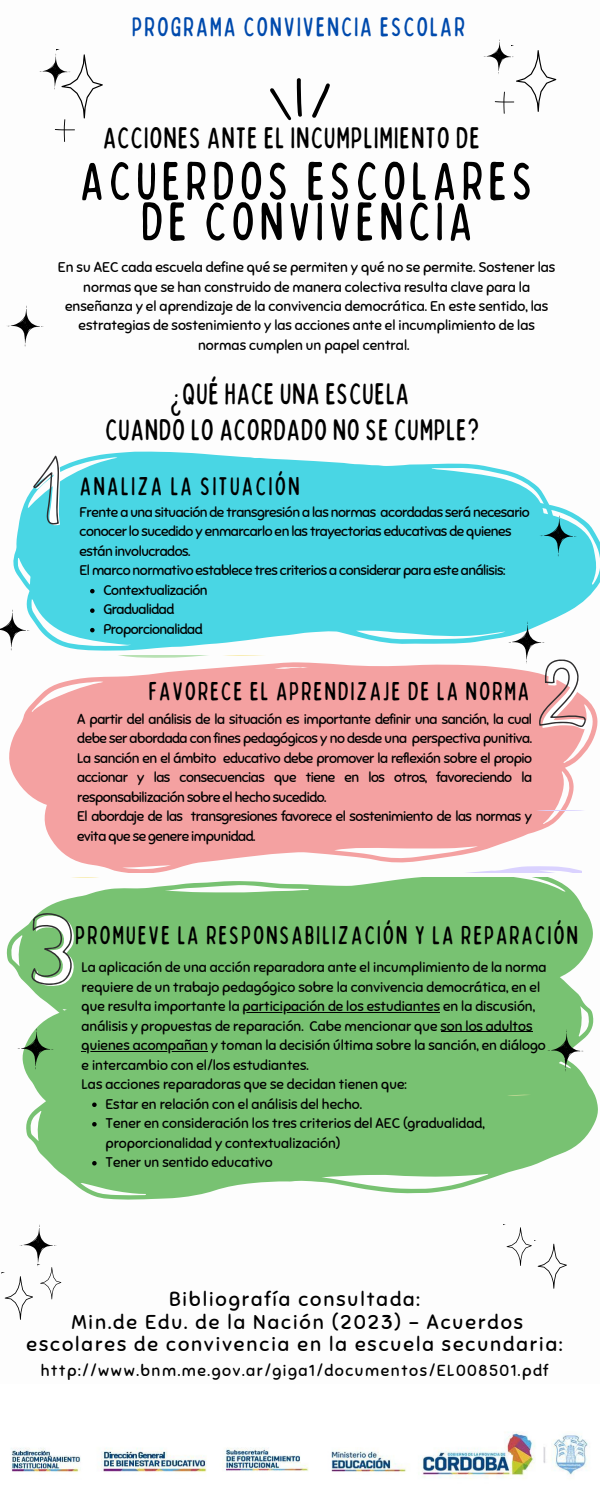
<style>
.page{position:relative;width:600px;height:1500px;background:#fff}
.page>*{position:absolute;margin:0;border:0;box-sizing:border-box;transform-origin:0 0}
.t1{font:condensed 54px/40.5px "Bobby Jones Soft";letter-spacing:.08em;color:#000;text-align:center}
.t2{font:condensed 30px/35.2px "Bobby Jones Soft";letter-spacing:.015em;color:#000;text-align:center}
.t3{font:condensed 27px "Bobby Jones Soft";letter-spacing:.06em;color:#004aad}
.t4{font:condensed 26px "Bobby Jones Soft";letter-spacing:.06em;color:#000}
.t5{font:20px/22.5px "Sniglet";letter-spacing:.095em;color:#000;text-align:center}
.t6{font:16px "Sniglet";letter-spacing:.095em;color:#000}
.t7{font:14.1px/19.5px "Sniglet";color:#000;text-align:center}
.t8{font:14px/19.5px "Sniglet";color:#000}
.t9{font:14px/19.5px "Sniglet";letter-spacing:-.035em;color:#000}
</style>
<div class="page">
<svg style="left:6px;top:878px;width:587px;height:98px;fill:#78c272"></svg>
<svg style="left:26px;top:1114px;width:572px;height:86px;fill:#78c272"></svg>
<div style="left:19px;top:947px;width:575px;height:167px;background:#78c272"></div>
<svg style="left:26px;top:506px;width:574px;height:102px;fill:#49d6e4"></svg>
<svg style="left:72px;top:869px;width:509px;height:9px"></svg>
<svg style="left:44px;top:811px;width:530px;height:62px;fill:#f4a1a1"></svg>
<div style="left:9px;top:730px;width:588px;height:81px;background:#f4a1a1"></div>
<svg style="left:13px;top:451px;width:541px;height:155px;background:#5bd9e6"></svg>
<svg style="left:33px;top:456px;width:27px;height:69px"></svg>
<svg style="left:31px;top:913px;width:43px;height:73px"></svg>
<img style="left:11px;top:1432px;width:577px;height:47px">
<svg style="left:540px;top:515px;width:37px;height:42px;background:#4abcc8"></svg>
<svg style="left:39px;top:49px;width:64px;height:93px"></svg>
<svg style="left:7px;top:305px;width:37px;height:42px"></svg>
<svg style="left:547px;top:1030px;width:37px;height:42px"></svg>
<div style="left:17px;top:1028px;width:523px;height:42px;background:#78c272"></div>
<svg style="left:504px;top:1224px;width:63px;height:65px"></svg>
<svg style="left:270px;top:78px;width:60px;height:42px"></svg>
<svg style="left:483px;top:39px;width:73px;height:75px"></svg>
<svg style="left:1px;top:1224px;width:60px;height:96px"></svg>
<hr style="left:243px;top:1012px;width:197px;height:1px;background:#000">
<hr style="left:441px;top:1031px;width:91px;height:1px;background:#000">
<hr style="left:82px;top:1051px;width:126px;height:1px;background:#000">
<div style="left:83px;top:1091px;width:515px;height:23px;background:#78c272"></div>
<svg style="left:92px;top:1122px;width:5px;height:5px"></svg>
<svg style="left:92px;top:1161px;width:5px;height:5px"></svg>
<svg style="left:90px;top:589px;width:5px;height:4px"></svg>
<svg style="left:0;top:608px;width:597px;height:122px"></svg>
<h3 class="t3" style="left:132px;top:9px;width:335px">PROGRAMA CONVIVENCIA ESCOLAR</h3>
<p class="t2" style="left:103px;top:119px;width:378px">ACCIONES ANTE EL INCUMPLIMIENTO DE</p>
<p class="t1" style="left:80px;top:159px;width:455px">ACUERDOS ESCOLARES<br>DE CONVIVENCIA</p>
<p class="t7" style="left:58px;top:258px;width:499px">En su AEC cada escuela define qué se permiten y qué no se permite. Sostener las normas que se han construido de manera colectiva resulta clave para la enseñanza y el aprendizaje de la convivencia democrática. En este sentido, las estrategias de sostenimiento y las acciones ante el incumplimiento de las normas cumplen un papel central.</p>
<p class="t2" style="left:105px;top:375px;width:376px">¿QUÉ HACE UNA ESCUELA<br>CUANDO LO ACORDADO NO SE CUMPLE?</p>
<h2 class="t4" style="left:80px;top:469px;width:222px">ANALIZA LA SITUACIÓN</h2>
<p class="t9" style="left:80px;top:502px;width:452px">Frente a una situación de transgresión a las normas acordadas será necesario conocer lo sucedido y enmarcarlo en las trayectorias educativas de quienes están involucrados.</p>
<p class="t9" style="left:80px;top:561px;width:427px">El marco normativo establece tres criterios a considerar para este análisis:</p>
<h2 class="t9" style="left:103px;top:580px;width:106px">Contextualización</h2>
<h1 class="t9" style="left:103px;top:600px;width:73px">Gradualidad</h1>
<p class="t9" style="left:103px;top:619px;width:101px">Proporcionalidad</p>
<p class="t4" style="left:149px;top:675px;width:382px">FAVORECE EL APRENDIZAJE DE LA NORMA</p>
<p class="t8" style="left:77px;top:709px;width:456px;text-align:justify">A partir del análisis de la situación es importante definir una sanción, la cual debe ser abordada con fines pedagógicos y no desde una perspectiva punitiva.<br>La sanción en el ámbito educativo debe promover la reflexión sobre el propio accionar y las consecuencias que tiene en los otros, favoreciendo la responsabilización sobre el hecho sucedido.</p>
<p class="t9" style="left:77px;top:807px;width:456px">El abordaje de las transgresiones favorece el sostenimiento de las normas y evita que se genere impunidad.</p>
<p class="t4" style="left:75px;top:918px;width:504px">PROMUEVE LA RESPONSABILIZACIÓN Y LA REPARACIÓN</p>
<p class="t8" style="left:82px;top:958px;width:466px">La aplicación de una acción reparadora ante el incumplimiento de la norma requiere de un trabajo pedagógico sobre la convivencia democrática, en el que resulta importante la participación de los estudiantes en la discusión,</p>
<p class="t8" style="left:82px;top:1016px;width:452px">análisis y propuestas de reparación. Cabe mencionar que son los adultos</p>
<p class="t8" style="left:82px;top:1036px;width:466px">quienes acompañan y toman la decisión última sobre la sanción, en diálogo</p>
<p class="t8" style="left:82px;top:1055px;width:229px">e intercambio con el/los estudiantes.</p>
<p class="t8" style="left:82px;top:1075px;width:327px">Las acciones reparadoras que se decidan tienen que:</p>
<p class="t8" style="left:105px;top:1094px;width:258px">Estar en relación con el análisis del hecho.</p>
<p class="t8" style="left:105px;top:1114px;width:381px">Tener en consideración los tres criterios del AEC (gradualidad,</p>
<p class="t8" style="left:105px;top:1133px;width:237px">proporcionalidad y contextualización)</p>
<p class="t8" style="left:105px;top:1153px;width:169px">Tener un sentido educativo</p>
<p class="t5" style="left:26px;top:1289px;width:537px">Bibliografía consultada:<br>Min.de Edu. de la Nación (2023) - Acuerdos escolares de convivencia en la escuela secundaria:</p>
<p class="t6" style="left:41px;top:1361px;width:509px">http://www.bnm.me.gov.ar/giga1/documentos/EL008501.pdf</p>
</div>
